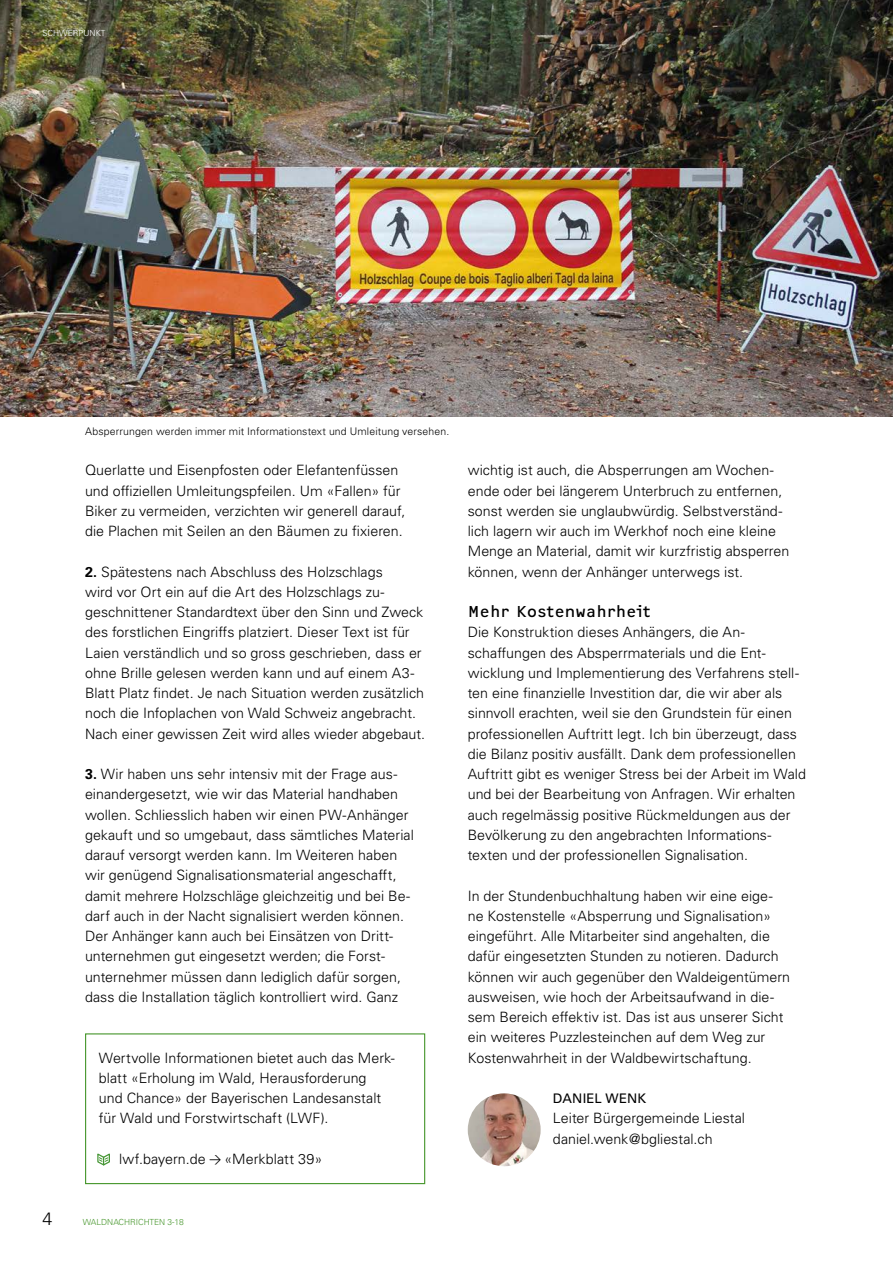
<style>
.page{position:relative;width:893px;height:1263px;background:#fff}
.page>*{position:absolute;margin:0;border:0;box-sizing:border-box;transform-origin:0 0}
.t1{font:300 18px "Univers LT Std";color:#000}
.Überschrift_2__schwa{font:16.5px "OCRF Pro";color:#000}
.Fliesstext{font:300 14.25px/20.2px "Univers LT Pro 45";color:#000}
.Name_unter_Text{font:13.2px "Univers LT Pro 55 Roman";letter-spacing:.01em;color:#000}
.Bildunterschrift__Te{font:300 10.5px "Univers LT Pro 45";letter-spacing:.015em;color:#000}
.t2{font:300 8.4px "Univers LT Std";color:#46962b}
.Seitenindex_oben{font:300 8.4px "Univers LT Std";color:#fff}
.s1{font-family:"Univers LT Std";font-weight:700}
.s2{font-family:"DIN Pro";font-weight:400;font-size:12px}
</style>
<div class="page">
<img style="left:0;top:0;width:893px;height:416px">
<img style="left:468px;top:1093px;width:73px;height:73px;border-radius:36px">
<div style="left:85px;top:1033px;width:340px;height:151px;border:1px solid #46962b"></div>
<svg style="left:97px;top:1153px;width:13px;height:13px"></svg>
<p class="Seitenindex_oben" style="left:43px;top:28px;width:65px">SCHWERPUNKT</p>
<p class="Bildunterschrift__Te" style="left:85px;top:424px;width:366px">Absperrungen werden immer mit Informationstext und Umleitung versehen.</p>
<p class="Fliesstext" style="left:85px;top:460px;width:322px">Querlatte und Eisenpfosten oder Elefantenfüssen und offiziellen Umleitungspfeilen. Um «Fallen» für Biker zu vermeiden, verzichten wir generell darauf, die Plachen mit Seilen an den Bäumen zu fixieren.</p>
<p class="Fliesstext" style="left:85px;top:561px;width:342px"><span class="s1">2.</span> Spätestens nach Abschluss des Holzschlags<br>wird vor Ort ein auf die Art des Holzschlags zu&shy;geschnittener Standardtext über den Sinn und Zweck des forstlichen Eingriffs platziert. Dieser Text ist für Laien verständlich und so gross geschrieben, dass er ohne Brille gelesen werden kann und auf einem A3- Blatt Platz findet. Je nach Situation werden zusätzlich noch die Infoplachen von Wald Schweiz angebracht.<br>Nach einer gewissen Zeit wird alles wieder abgebaut.</p>
<p class="Fliesstext" style="left:85px;top:763px;width:330px"><span class="s1">3.</span> Wir haben uns sehr intensiv mit der Frage aus&shy;einandergesetzt, wie wir das Material handhaben wollen. Schliesslich haben wir einen PW-Anhänger gekauft und so umgebaut, dass sämtliches Material darauf versorgt werden kann. Im Weiteren haben wir genügend Signalisationsmaterial angeschafft, damit mehrere Holzschläge gleichzeitig und bei Be&shy;darf auch in der Nacht signalisiert werden können.<br>Der Anhänger kann auch bei Einsätzen von Dritt&shy;unternehmen gut eingesetzt werden; die Forst&shy;unternehmer müssen dann lediglich dafür sorgen, dass die Installation täglich kontrolliert wird. Ganz</p>
<p class="Fliesstext" style="left:99px;top:1047px;width:298px">Wertvolle Informationen bietet auch das Merk&shy;blatt «Erholung im Wald, Herausforderung<br>und Chance» der Bayerischen Landesanstalt für Wald und Forstwirtschaft (LWF).</p>
<p class="Fliesstext" style="left:119px;top:1148px;width:205px">lwf.bayern.de <span class="s2">→</span> «Merkblatt 39»</p>
<p class="t1" style="left:43px;top:1207px;width:12px">4</p>
<p class="t2" style="left:83px;top:1216px;width:102px">WALDNACHRICHTEN 3-18</p>
<p class="Fliesstext" style="left:468px;top:460px;width:323px">wichtig ist auch, die Absperrungen am Wochen&shy;ende oder bei längerem Unterbruch zu entfernen, sonst werden sie unglaubwürdig. Selbstverständ&shy;lich lagern wir auch im Werkhof noch eine kleine Menge an Material, damit wir kurzfristig absperren können, wenn der Anhänger unterwegs ist.</p>
<p class="Überschrift_2__schwa" style="left:468px;top:598px;width:184px">Mehr Kostenwahrheit</p>
<p class="Fliesstext" style="left:468px;top:622px;width:340px">Die Konstruktion dieses Anhängers, die An&shy;schaffungen des Absperrmaterials und die Ent&shy;wicklung und Implementierung des Verfahrens stell&shy;ten eine finanzielle Investition dar, die wir aber als sinnvoll erachten, weil sie den Grundstein für einen professionellen Auftritt legt. Ich bin überzeugt, dass die Bilanz positiv ausfällt. Dank dem professionellen Auftritt gibt es weniger Stress bei der Arbeit im Wald und bei der Bearbeitung von Anfragen. Wir erhalten auch regelmässig positive Rückmeldungen aus der Bevölkerung zu den angebrachten Informations&shy;texten und der professionellen Signalisation.</p>
<p class="Fliesstext" style="left:468px;top:885px;width:324px">In der Stundenbuchhaltung haben wir eine eige&shy;ne Kostenstelle «Absperrung und Signalisation» eingeführt. Alle Mitarbeiter sind angehalten, die dafür eingesetzten Stunden zu notieren. Dadurch können wir auch gegenüber den Waldeigentümern ausweisen, wie hoch der Arbeitsaufwand in die&shy;sem Bereich effektiv ist. Das ist aus unserer Sicht ein weiteres Puzzlesteinchen auf dem Weg zur Kostenwahrheit in der Waldbewirtschaftung.</p>
<p class="Name_unter_Text" style="left:553px;top:1089px;width:95px">DANIEL WENK</p>
<p class="Fliesstext" style="left:553px;top:1108px;width:194px">Leiter Bürgergemeinde Liestal</p>
<p class="Fliesstext" style="left:553px;top:1128px;width:161px">daniel.wenk@bgliestal.ch</p>
</div>
